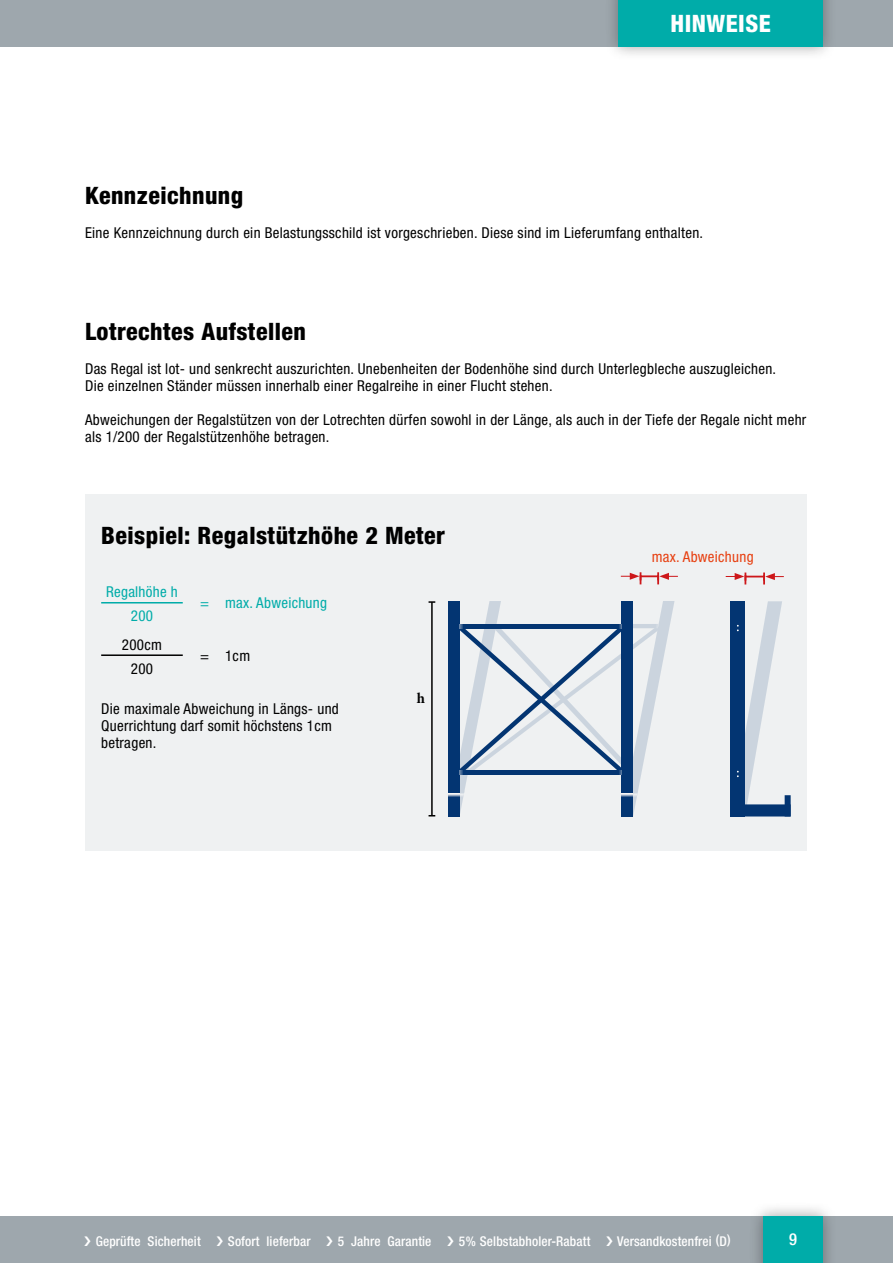
<style>
.page{position:relative;width:893px;height:1263px;background:#fff}
.page>*{position:absolute;margin:0;border:0;box-sizing:border-box;transform-origin:0 0}
.t1{font:800 condensed 24px "Helvetica Neue LT Std";letter-spacing:.02em;color:#000}
.t2{font:800 condensed 24px "Helvetica Neue LT Std";letter-spacing:.02em;color:#fff}
.t3{font:500 condensed 16.5px "Helvetica Neue LT Std";color:#fff}
.t4{font:condensed 15px/17px "Helvetica Neue LT Std";letter-spacing:.02em;color:#000}
.t5{font:condensed 15px/23.7px "Helvetica Neue LT Std";letter-spacing:.02em;color:#00aca9;text-align:center}
.t6{font:condensed 15px "Helvetica Neue LT Std";letter-spacing:.02em;color:#e74011}
.t7{font:700 15px "Minion Pro";color:#000}
.t8{font:500 condensed 13.5px "Helvetica Neue LT Std";letter-spacing:.01em;color:#fff}
</style>
<div class="page">
<div style="left:0;top:1216px;width:893px;height:47px;background:#9ea7ad"></div>
<div style="left:0;top:0;width:893px;height:47px;background:#9ea7ad"></div>
<div style="left:604px;top:0;width:233px;height:61px;background:#000;opacity:.35"></div>
<div style="left:619px;top:0;width:204px;height:47px;background:#00aca9"></div>
<div style="left:749px;top:1202px;width:88px;height:61px;background:#000;opacity:.35"></div>
<div style="left:763px;top:1216px;width:60px;height:47px;background:#00aca9"></div>
<div style="left:85px;top:494px;width:722px;height:356px;background:#eff1f2"></div>
<svg style="left:621px;top:572px;width:57px;height:12px"></svg>
<hr style="left:431px;top:602px;width:2px;height:214px;background:#000">
<svg style="left:726px;top:572px;width:58px;height:12px"></svg>
<hr style="left:101px;top:654px;width:82px;height:2px;background:#000">
<hr style="left:101px;top:602px;width:82px;height:1px;background:#00aca9">
<svg style="left:448px;top:601px;width:226px;height:215px"></svg>
<div style="left:731px;top:804px;width:60px;height:12px;background:#033572"></div>
<svg style="left:731px;top:601px;width:51px;height:204px"></svg>
<div style="left:785px;top:795px;width:6px;height:21px;background:#033572"></div>
<h1 class="t2" style="left:670px;top:8px;width:102px">HINWEISE</h1>
<h1 class="t1" style="left:85px;top:181px;width:160px">Kennzeichnung</h1>
<p class="t4" style="left:85px;top:224px;width:620px">Eine Kennzeichnung durch ein Belastungsschild ist vorgeschrieben. Diese sind im Lieferumfang enthalten.</p>
<h1 class="t1" style="left:85px;top:317px;width:222px">Lotrechtes Aufstellen</h1>
<p class="t4" style="left:85px;top:360px;width:693px">Das Regal ist lot- und senkrecht auszurichten. Unebenheiten der Bodenhöhe sind durch Unterlegbleche auszugleichen.<br>Die einzelnen Ständer müssen innerhalb einer Regalreihe in einer Flucht stehen.</p>
<p class="t4" style="left:85px;top:411px;width:723px">Abweichungen der Regalstützen von der Lotrechten dürfen sowohl in der Länge, als auch in der Tiefe der Regale nicht mehr als 1/200 der Regalstützenhöhe betragen.</p>
<h1 class="t1" style="left:101px;top:521px;width:345px">Beispiel: Regalstützhöhe 2 Meter</h1>
<p class="t5" style="left:106px;top:580px;width:73px">Regalhöhe h<br>200</p>
<p class="t5" style="left:200px;top:591px;width:128px">= max. Abweichung</p>
<p class="t4" style="left:122px;top:632px;width:42px;line-height:23.7px;text-align:center">200cm<br>200</p>
<p class="t4" style="left:200px;top:647px;width:51px">= 1cm</p>
<p class="t4" style="left:101px;top:700px;width:239px">Die maximale Abweichung in Längs- und<br>Querrichtung darf somit höchstens 1cm betragen.</p>
<p class="t7" style="left:417px;top:687px;width:10px">h</p>
<p class="t6" style="left:652px;top:548px;width:103px">max. Abweichung</p>
<p class="t8" style="left:96px;top:1233px;width:107px">Geprüfte Sicherheit</p>
<p class="t8" style="left:228px;top:1233px;width:84px">Sofort lieferbar</p>
<p class="t8" style="left:338px;top:1233px;width:95px">5 Jahre Garantie</p>
<p class="t8" style="left:459px;top:1233px;width:133px">5% Selbstabholer-Rabatt</p>
<p class="t8" style="left:617px;top:1233px;width:115px">Versandkostenfrei (D)</p>
<p class="t3" style="left:789px;top:1229px;width:9px">9</p>
</div>
